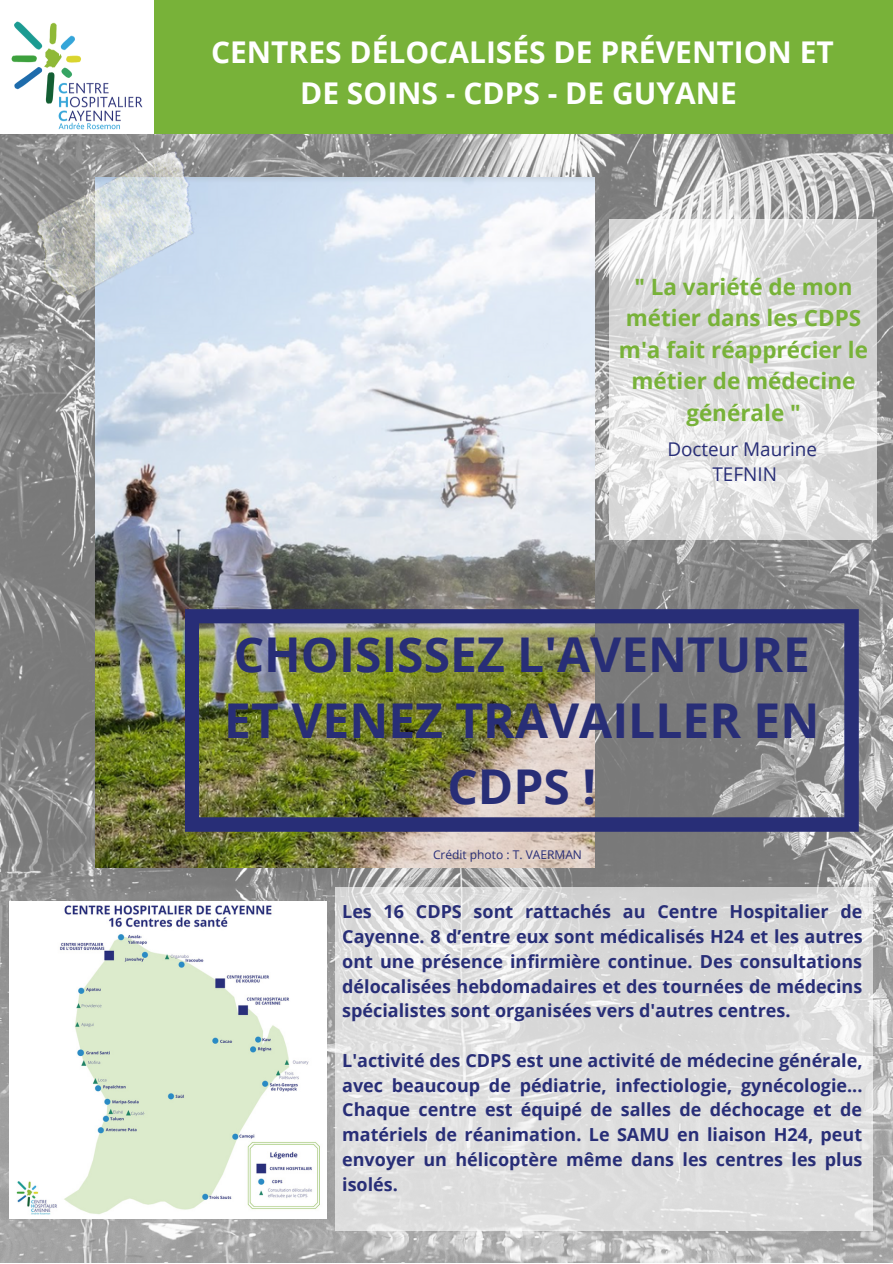
<style>
.page{position:relative;width:893px;height:1264px;background:#fff}
.page>*{position:absolute;margin:0;border:0;box-sizing:border-box;transform-origin:0 0}
.t1{font:700 48px/66.3px "Open Sans";color:#282e77;text-align:center}
.t2{font:700 30px/41.5px "Open Sans";color:#fff;text-align:center}
.t3{font:700 22.5px/31.5px "Open Sans";color:#78b239;text-align:center}
.t4{font:18.9px/25.8px "Open Sans";color:#282e77;text-align:center}
.t5{font:700 18px/24.8px "Open Sans";color:#282e77;text-align:justify}
.t6{font:12px "Open Sans";color:#282e77}
</style>
<div class="page">
<img style="left:0;top:134px;width:892px;height:1128px">
<img style="left:95px;top:178px;width:499px;height:689px">
<img style="left:0;top:134px;width:231px;height:189px">
<img style="left:185px;top:609px;width:673px;height:222px">
<svg style="left:335px;top:887px;width:537px;height:343px;background:#dedede"></svg>
<svg style="left:609px;top:219px;width:267px;height:321px"></svg>
<div style="left:0;top:0;width:892px;height:134px;background:#78b239"></div>
<div style="left:0;top:0;width:153px;height:134px;background:#fff"></div>
<img style="left:9px;top:21px;width:135px;height:123px">
<img style="left:9px;top:901px;width:317px;height:317px">
<h2 class="t2" style="left:211px;top:30px;width:624px">CENTRES DÉLOCALISÉS DE PRÉVENTION ET<br>DE SOINS - CDPS - DE GUYANE</h2>
<p class="t3" style="left:619px;top:270px;width:250px">" La variété de mon métier dans les CDPS m'a fait réapprécier le métier de médecine générale "</p>
<p class="t4" style="left:667px;top:435px;width:151px">Docteur Maurine<br>TEFNIN</p>
<h1 class="t1" style="left:224px;top:619px;width:596px">CHOISISSEZ L'AVENTURE<br>ET VENEZ TRAVAILLER EN<br>CDPS !</h1>
<p class="t6" style="left:433px;top:845px;width:150px">Crédit photo : T. VAERMAN</p>
<p class="t5" style="left:342px;top:899px;width:522px">Les 16 CDPS sont rattachés au Centre Hospitalier de Cayenne. 8 d’entre eux sont médicalisés H24 et les autres ont une présence infirmière continue. Des consultations délocalisées hebdomadaires et des tournées de médecins spécialistes sont organisées vers d'autres centres.</p>
<p class="t5" style="left:342px;top:1047px;width:522px">L'activité des CDPS est une activité de médecine générale, avec beaucoup de pédiatrie, infectiologie, gynécologie...<br>Chaque centre est équipé de salles de déchocage et de matériels de réanimation. Le SAMU en liaison H24, peut envoyer un hélicoptère même dans les centres les plus isolés.</p>
</div>
